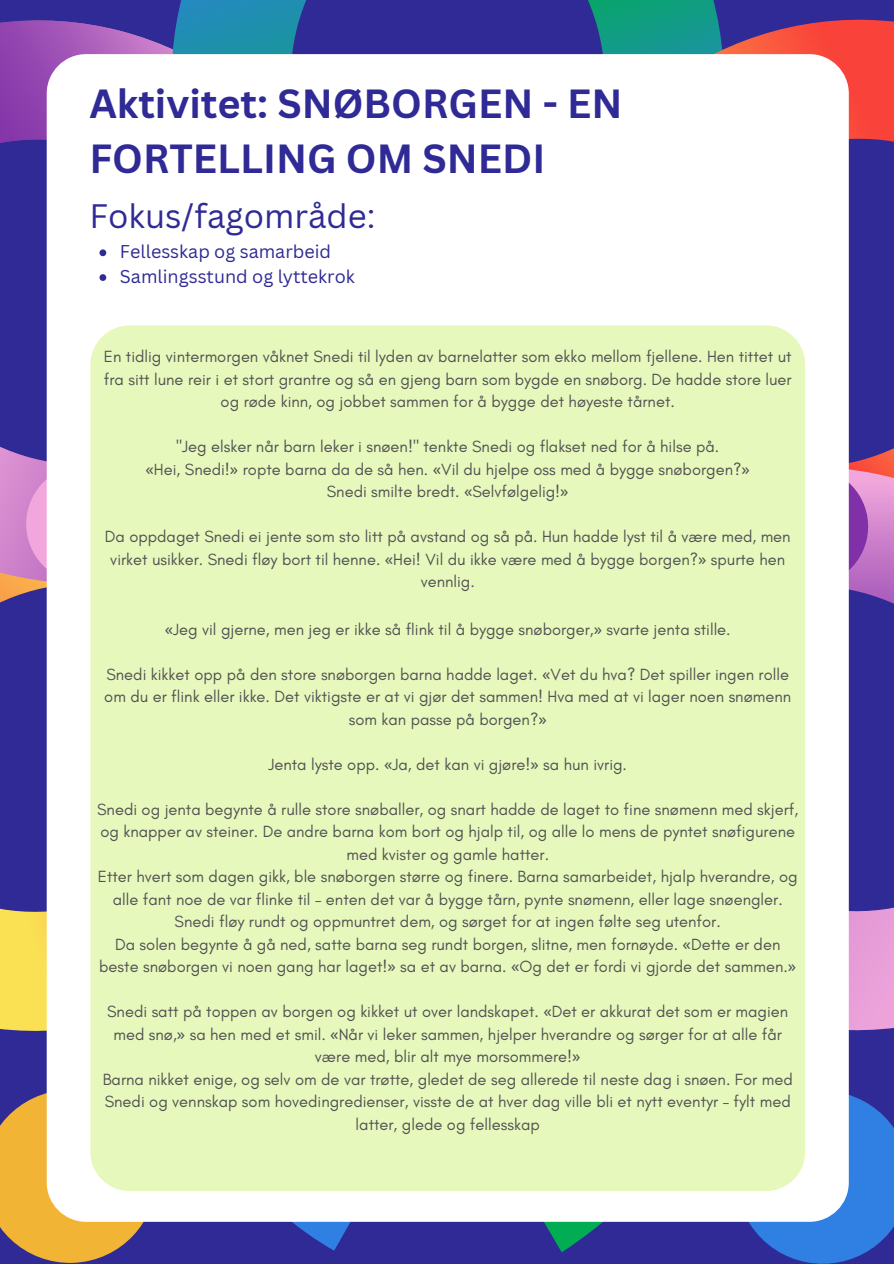
<style>
.page{position:relative;width:894px;height:1264px;background:#fff}
.page>*{position:absolute;margin:0;border:0;box-sizing:border-box;transform-origin:0 0}
.t1{font:700 39.6px/55.2px "Canva Sans";color:#2f2a95}
.t2{font:33px "Canva Sans";color:#2f2a95}
.t3{font:18px "Canva Sans";color:#2f2a95}
.t4{font:16.5px/22.5px "Glacial Indifference";color:#000;text-align:center}
.s1{font-family:"Noto Sans"}
</style>
<div class="page">
<div style="left:0;top:0;width:893px;height:1263px;background:#2f2a95"></div>
<svg style="left:0;top:20px;width:161px;height:221px"></svg>
<svg style="left:161px;top:0;width:145px;height:54px;background:#237fab"></svg>
<svg style="left:848px;top:809px;width:45px;height:231px;fill:#e49ad6"></svg>
<svg style="left:501px;top:1221px;width:222px;height:31px"></svg>
<svg style="left:723px;top:1078px;width:170px;height:185px"></svg>
<svg style="left:588px;top:0;width:128px;height:9px"></svg>
<svg style="left:591px;top:9px;width:302px;height:233px"></svg>
<svg style="left:160px;top:1221px;width:233px;height:29px"></svg>
<svg style="left:0;top:808px;width:47px;height:233px"></svg>
<svg style="left:0;top:1088px;width:158px;height:175px"></svg>
<svg style="left:848px;top:260px;width:45px;height:530px"></svg>
<div style="left:47px;top:54px;width:801px;height:1167px;background:#fff;border-radius:39px"></div>
<svg style="left:0;top:249px;width:107px;height:541px"></svg>
<div style="left:90px;top:325px;width:715px;height:865px;background:#e7f8bd;border-radius:39px"></div>
<p class="t1" style="left:89px;top:75px;width:534px">Aktivitet: SNØBORGEN - EN<br>FORTELLING OM SNEDI</p>
<h1 class="t2" style="left:89px;top:193px;width:287px">Fokus/fagområde:</h1>
<h2 class="t3" style="left:120px;top:239px;width:212px">Fellesskap og samarbeid</h2>
<p class="t3" style="left:120px;top:264px;width:236px">Samlingsstund og lyttekrok</p>
<p class="t4" style="left:104px;top:345px;width:689px">En tidlig vintermorgen våknet Snedi til lyden av barnelatter som ekko mellom fjellene. Hen tittet ut fra sitt lune reir i et stort grantre og så en gjeng barn som bygde en snøborg. De hadde store luer og røde kinn, og jobbet sammen for å bygge det høyeste tårnet.</p>
<p class="t4" style="left:145px;top:435px;width:605px">"Jeg elsker når barn leker i snøen!" tenkte Snedi og flakset ned for å hilse på.<br><span class="s1">«</span>Hei, Snedi!<span class="s1">»</span> ropte barna da de så hen. <span class="s1">«</span>Vil du hjelpe oss med å bygge snøborgen?<span class="s1">»<br></span>Snedi smilte bredt. <span class="s1">«</span>Selvfølgelig!<span class="s1">»</span></p>
<p class="t4" style="left:105px;top:525px;width:687px">Da oppdaget Snedi ei jente som sto litt på avstand og så på. Hun hadde lyst til å være med, men virket usikker. Snedi fløy bort til henne. <span class="s1">«</span>Hei! Vil du ikke være med å bygge borgen?<span class="s1">»</span> spurte hen vennlig.</p>
<p class="t4" style="left:165px;top:617px;width:567px"><span class="s1">«</span>Jeg vil gjerne, men jeg er ikke så flink til å bygge snøborger,<span class="s1">»</span> svarte jenta stille.</p>
<p class="t4" style="left:104px;top:662px;width:688px">Snedi kikket opp på den store snøborgen barna hadde laget. <span class="s1">«</span>Vet du hva? Det spiller ingen rolle om du er flink eller ikke. Det viktigste er at vi gjør det sammen! Hva med at vi lager noen snømenn som kan passe på borgen?<span class="s1">»</span></p>
<p class="t4" style="left:268px;top:752px;width:360px">Jenta lyste opp. <span class="s1">«</span>Ja, det kan vi gjøre!<span class="s1">»</span> sa hun ivrig.</p>
<p class="t4" style="left:97px;top:797px;width:702px">Snedi og jenta begynte å rulle store snøballer, og snart hadde de laget to fine snømenn med skjerf, og knapper av steiner. De andre barna kom bort og hjalp til, og alle lo mens de pyntet snøfigurene med kvister og gamle hatter.<br>Etter hvert som dagen gikk, ble snøborgen større og finere. Barna samarbeidet, hjalp hverandre, og alle fant noe de var flinke til – enten det var å bygge tårn, pynte snømenn, eller lage snøengler.<br>Snedi fløy rundt og oppmuntret dem, og sørget for at ingen følte seg utenfor.<br>Da solen begynte å gå ned, satte barna seg rundt borgen, slitne, men fornøyde. <span class="s1">«</span>Dette er den beste snøborgen vi noen gang har laget!<span class="s1">»</span> sa et av barna. <span class="s1">«</span>Og det er fordi vi gjorde det sammen.<span class="s1">»</span></p>
<p class="t4" style="left:103px;top:1000px;width:691px">Snedi satt på toppen av borgen og kikket ut over landskapet. <span class="s1">«</span>Det er akkurat det som er magien med snø,<span class="s1">»</span> sa hen med et smil. <span class="s1">«</span>Når vi leker sammen, hjelper hverandre og sørger for at alle får være med, blir alt mye morsommere!<span class="s1">»<br></span>Barna nikket enige, og selv om de var trøtte, gledet de seg allerede til neste dag i snøen. For med Snedi og vennskap som hovedingredienser, visste de at hver dag ville bli et nytt eventyr – fylt med latter, glede og fellesskap</p>
</div>
